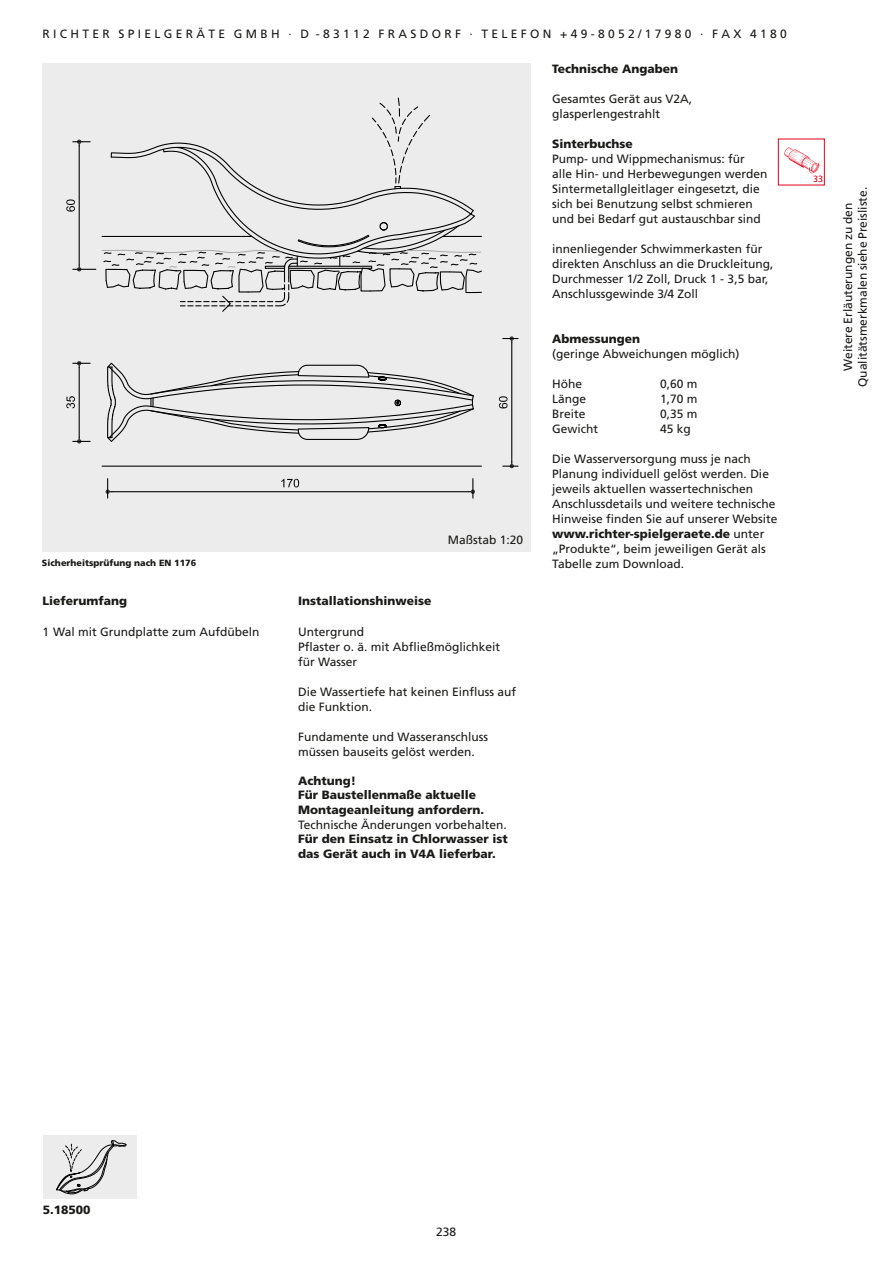
<style>
.page{position:relative;width:893px;height:1263px;background:#fff}
.page>*{position:absolute;margin:0;border:0;box-sizing:border-box;transform-origin:0 0}
.t1{font:12px/15px "Frutiger LT";color:#1a1a18}
.t2{font:900 12px/14.4px "Frutiger LT";color:#1a1a18}
.t3{font:12px "Frutiger LT";letter-spacing:.28em;color:#1a1a18}
.t4{font:900 9px "Frutiger LT";color:#1a1a18}
.t5{font:9px "Frutiger LT";color:#e30018}
.s1{font-weight:900}
</style>
<div class="page">
<div style="left:778px;top:139px;width:47px;height:46px;border:1px solid #e30018"></div>
<img style="left:784px;top:147px;width:36px;height:27px">
<div style="left:43px;top:1135px;width:93px;height:64px;background:#ececed"></div>
<div style="left:42px;top:64px;width:489px;height:488px;background:#ececed"></div>
<svg style="left:56px;top:1140px;width:70px;height:55px"></svg>
<svg style="left:101px;top:236px;width:381px;height:231px"></svg>
<hr style="left:112px;top:491px;width:357px;height:1px;background:#000">
<svg style="left:106px;top:479px;width:6px;height:19px"></svg>
<svg style="left:469px;top:479px;width:6px;height:19px"></svg>
<svg style="left:281px;top:479px;width:18px;height:8px"></svg>
<hr style="left:511px;top:343px;width:1px;height:119px;background:#000">
<svg style="left:503px;top:336px;width:15px;height:7px"></svg>
<svg style="left:503px;top:462px;width:15px;height:6px"></svg>
<svg style="left:499px;top:396px;width:9px;height:12px"></svg>
<hr style="left:79px;top:367px;width:1px;height:70px;background:#000">
<svg style="left:73px;top:361px;width:17px;height:6px"></svg>
<svg style="left:73px;top:437px;width:17px;height:6px"></svg>
<svg style="left:66px;top:396px;width:9px;height:12px"></svg>
<hr style="left:79px;top:146px;width:1px;height:119px;background:#000">
<svg style="left:73px;top:265px;width:23px;height:6px"></svg>
<svg style="left:73px;top:140px;width:17px;height:6px"></svg>
<svg style="left:66px;top:199px;width:9px;height:13px"></svg>
<svg style="left:102px;top:97px;width:380px;height:216px"></svg>
<p class="t3" style="left:43px;top:27px;width:746px">RICHTER SPIELGERÄTE GMBH · D -83112 FRASDORF · TELEFON +49-8052/17980 · FAX 4180</p>
<p class="t4" style="left:42px;top:557px;width:156px">Sicherheitsprüfung nach EN 1176</p>
<p class="t2" style="left:43px;top:594px;width:86px">Lieferumfang</p>
<p class="t1" style="left:43px;top:624px;width:219px">1 Wal mit Grundplatte zum Aufdübeln</p>
<p class="t1" style="left:448px;top:532px;width:77px">Maßstab 1:20</p>
<p class="t2" style="left:298px;top:594px;width:135px">Installationshinweise</p>
<p class="t1" style="left:298px;top:624px;width:204px">Untergrund<br>Pflaster o. ä. mit Abfließmöglichkeit für Wasser</p>
<p class="t1" style="left:298px;top:684px;width:219px">Die Wassertiefe hat keinen Einfluss auf die Funktion.</p>
<p class="t1" style="left:298px;top:729px;width:191px">Fundamente und Wasseranschluss müssen bauseits gelöst werden.</p>
<p class="t2" style="left:298px;top:773px;width:188px">Achtung!<br>Für Baustellenmaße aktuelle<br>Montageanleitung anfordern.</p>
<p class="t1" style="left:298px;top:817px;width:210px">Technische Änderungen vorbehalten.</p>
<p class="t2" style="left:298px;top:832px;width:211px">Für den Einsatz in Chlorwasser ist das Gerät auch in V4A lieferbar.</p>
<p class="t2" style="left:552px;top:62px;width:127px">Technische Angaben</p>
<p class="t1" style="left:552px;top:92px;width:142px">Gesamtes Gerät aus V2A, glasperlengestrahlt</p>
<p class="t2" style="left:552px;top:137px;width:82px">Sinterbuchse</p>
<p class="t1" style="left:552px;top:152px;width:217px">Pump- und Wippmechanismus: für alle Hin- und Herbewegungen werden Sintermetallgleitlager eingesetzt, die sich bei Benutzung selbst schmieren und bei Bedarf gut austauschbar sind</p>
<p class="t1" style="left:552px;top:242px;width:223px">innenliegender Schwimmerkasten für direkten Anschluss an die Druckleitung, Durchmesser 1/2 Zoll, Druck 1 - 3,5 bar, Anschlussgewinde 3/4 Zoll</p>
<p class="t2" style="left:552px;top:332px;width:90px">Abmessungen</p>
<p class="t1" style="left:552px;top:347px;width:189px">(geringe Abweichungen möglich)</p>
<p class="t1" style="left:552px;top:377px;width:31px">Höhe</p>
<p class="t1" style="left:660px;top:377px;width:39px">0,60 m</p>
<p class="t1" style="left:552px;top:392px;width:36px">Länge</p>
<p class="t1" style="left:660px;top:392px;width:39px">1,70 m</p>
<p class="t1" style="left:552px;top:407px;width:35px">Breite</p>
<p class="t1" style="left:660px;top:407px;width:39px">0,35 m</p>
<p class="t1" style="left:552px;top:422px;width:47px">Gewicht</p>
<p class="t1" style="left:660px;top:422px;width:32px">45 kg</p>
<p class="t1" style="left:552px;top:452px;width:227px">Die Wasserversorgung muss je nach Planung individuell gelöst werden. Die jeweils aktuellen wassertechnischen Anschlussdetails und weitere technische Hinweise finden Sie auf unserer Website <span class="s1">www.richter-spielgeraete.de</span> unter „Produkte“, beim jeweiligen Gerät als Tabelle zum Download.</p>
<p class="t5" style="left:813px;top:174px;width:12px">33</p>
<p class="t1" style="left:841px;top:387px;width:202px;line-height:14.4px;text-align:center;rotate:-90deg">Weitere Erläuterungen zu den<br>Qualitätsmerkmalen siehe Preisliste.</p>
<p class="t2" style="left:43px;top:1203px;width:49px">5.18500</p>
<p class="t1" style="left:436px;top:1225px;width:22px">238</p>
</div>
